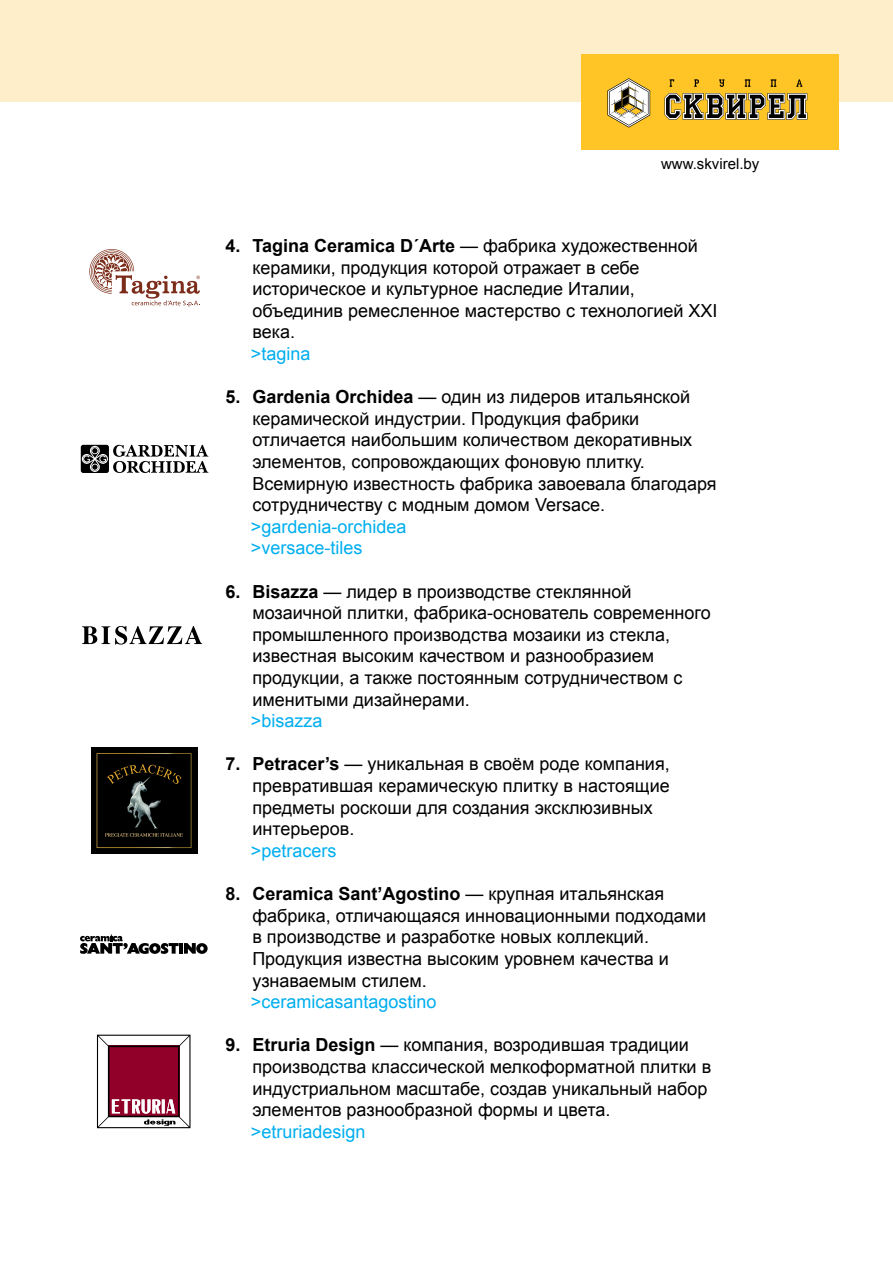
<style>
.page{position:relative;width:893px;height:1263px;background:#fff}
.page>*{position:absolute;margin:0;border:0;box-sizing:border-box;transform-origin:0 0}
.t1{font:18px/21.6px "Arial";color:#000}
.t2{font:18px/21.6px "Arial";color:#00aeef}
.t3{font:15px "Arial";color:#000}
.s1{font-weight:700}
</style>
<div class="page">
<svg style="left:81px;top:445px;width:127px;height:28px"></svg>
<svg style="left:89px;top:249px;width:111px;height:58px"></svg>
<div style="left:0;top:0;width:893px;height:102px;background:#ffeeca"></div>
<div style="left:582px;top:54px;width:257px;height:95px;background:#ffc425"></div>
<svg style="left:607px;top:78px;width:43px;height:50px"></svg>
<svg style="left:670px;top:79px;width:4px;height:8px"></svg>
<svg style="left:694px;top:79px;width:5px;height:8px"></svg>
<svg style="left:719px;top:79px;width:5px;height:8px"></svg>
<svg style="left:745px;top:79px;width:5px;height:8px"></svg>
<svg style="left:771px;top:79px;width:5px;height:8px"></svg>
<svg style="left:796px;top:79px;width:6px;height:8px"></svg>
<svg style="left:664px;top:93px;width:143px;height:27px"></svg>
<svg style="left:82px;top:626px;width:120px;height:18px"></svg>
<div style="left:91px;top:747px;width:106px;height:107px;background:#000"></div>
<img style="left:97px;top:753px;width:94px;height:95px">
<img style="left:125px;top:784px;width:39px;height:47px">
<svg style="left:105px;top:833px;width:78px;height:4px"></svg>
<svg style="left:107px;top:764px;width:75px;height:20px"></svg>
<svg style="left:80px;top:934px;width:128px;height:20px"></svg>
<svg style="left:97px;top:1035px;width:93px;height:93px"></svg>
<p class="t3" style="left:661px;top:154px;width:100px">www.skvirel.by</p>
<p class="t1" style="left:252px;top:235px;width:467px;text-indent:-27px"><span class="s1">4. Tagina Ceramica D´Arte</span> — фабрика художественной керамики, продукция которой отражает в себе историческое и культурное наследие Италии, объединив ремесленное мастерство с технологией XXI века.</p>
<p class="t2" style="left:251px;top:343px;width:61px">&gt;tagina</p>
<p class="t1" style="left:252px;top:386px;width:466px;text-indent:-27px"><span class="s1">5. Gardenia Orchidea</span> — один из лидеров итальянской керамической индустрии. Продукция фабрики отличается наибольшим количеством декоративных элементов, сопровождающих фоновую плитку.<br>Всемирную известность фабрика завоевала благодаря сотрудничеству с модным домом Versace.</p>
<p class="t2" style="left:251px;top:516px;width:157px">&gt;gardenia-orchidea &gt;versace-tiles</p>
<p class="t1" style="left:252px;top:581px;width:460px;text-indent:-27px"><span class="s1">6. Bisazza</span> — лидер в производстве стеклянной мозаичной плитки, фабрика-основатель современного промышленного производства мозаики из стекла, известная высоким качеством и разнообразием продукции, а также постоянным сотрудничеством с именитыми дизайнерами.</p>
<p class="t2" style="left:251px;top:710px;width:73px">&gt;bisazza</p>
<p class="t1" style="left:252px;top:753px;width:419px;text-indent:-27px"><span class="s1">7. Petracer’s</span> — уникальная в своём роде компания, превратившая керамическую плитку в настоящие предметы роскоши для создания эксклюзивных интерьеров.</p>
<p class="t2" style="left:251px;top:840px;width:87px">&gt;petracers</p>
<p class="t1" style="left:252px;top:883px;width:455px;text-indent:-27px"><span class="s1">8. Ceramica Sant’Agostino</span> — крупная итальянская фабрика, отличающаяся инновационными подходами в производстве и разработке новых коллекций.<br>Продукция известна высоким уровнем качества и узнаваемым стилем.</p>
<p class="t2" style="left:251px;top:991px;width:187px">&gt;ceramicasantagostino</p>
<p class="t1" style="left:252px;top:1034px;width:460px;text-indent:-27px"><span class="s1">9. Etruria Design</span> — компания, возродившая традиции производства классической мелкоформатной плитки в индустриальном масштабе, создав уникальный набор элементов разнообразной формы и цвета.</p>
<p class="t2" style="left:251px;top:1121px;width:116px">&gt;etruriadesign</p>
</div>
